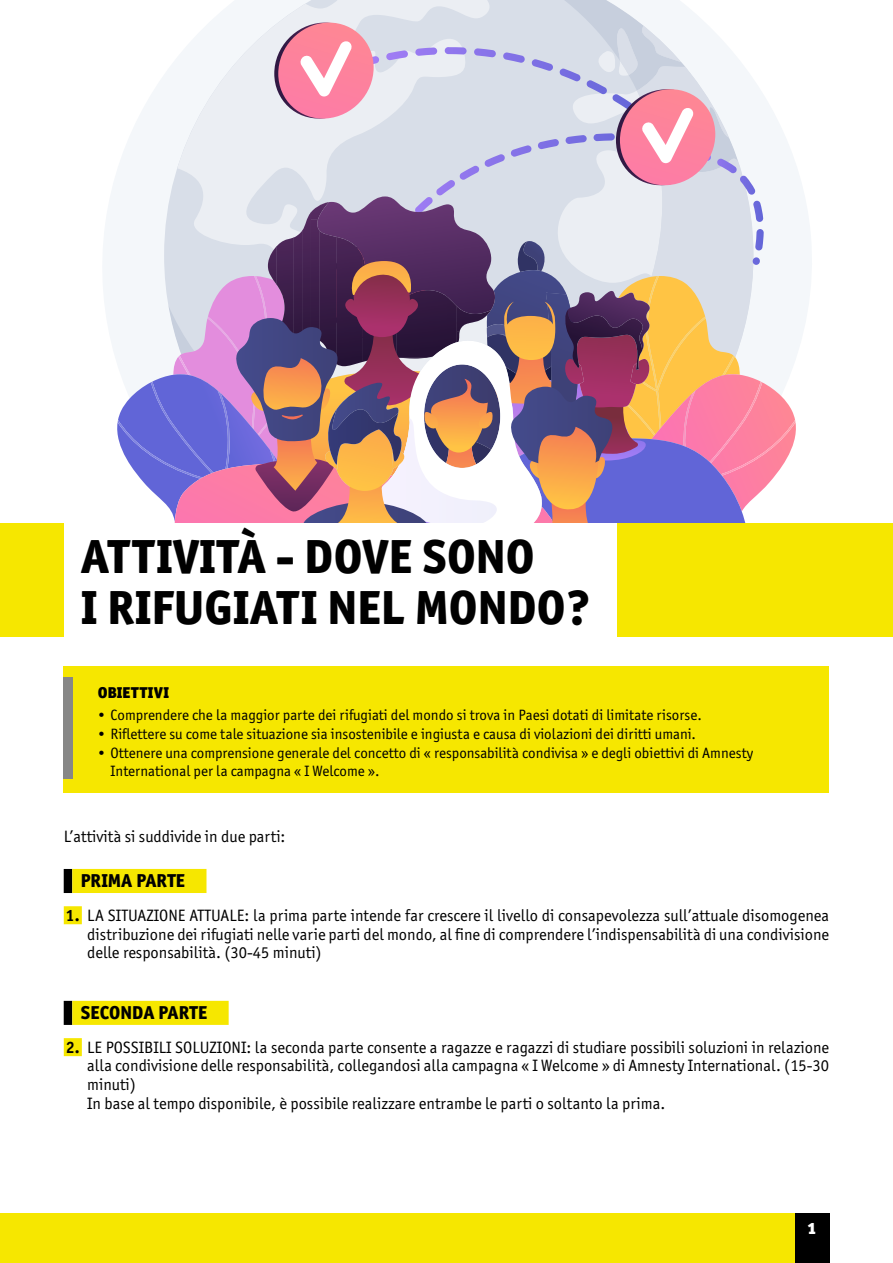
<style>
.page{position:relative;width:893px;height:1263px;background:#fff}
.page>*{position:absolute;margin:0;border:0;box-sizing:border-box;transform-origin:0 0}
.t1{font:800 48px/51px "Officina Sans ITC Pro";color:#000}
.t2{font:800 18.75px "Officina Sans ITC Pro";color:#000}
.t3{font:16.5px/18.8px "Officina Sans ITC Pro";color:#000;text-align:justify}
.t4{font:900 16.5px "Officina Sans ITC Pro";color:#fff}
.t5{font:900 15.75px "Officina Sans ITC Pro";letter-spacing:.01em;color:#000}
.t6{font:15px/17.2px "Officina Sans ITC Pro";color:#000}
.s1{font-weight:700}
</style>
<div class="page">
<div style="left:0;top:1214px;width:812px;height:49px;background:#f6e700"></div>
<div style="left:795px;top:1214px;width:34px;height:49px;background:#000"></div>
<svg style="left:103px;top:176px;width:709px;height:175px;fill:#f4f7fa"></svg>
<svg style="left:209px;top:0;width:496px;height:23px"></svg>
<svg style="left:114px;top:23px;width:685px;height:500px"></svg>
<div style="left:0;top:523px;width:893px;height:114px;background:#f6e700"></div>
<div style="left:64px;top:523px;width:553px;height:114px;background:#fff"></div>
<div style="left:64px;top:666px;width:765px;height:127px;background:#f6e700"></div>
<div style="left:64px;top:677px;width:9px;height:102px;background:#878786"></div>
<div style="left:64px;top:869px;width:8px;height:24px;background:#000"></div>
<div style="left:72px;top:869px;width:134px;height:24px;background:#f6e700"></div>
<div style="left:64px;top:906px;width:18px;height:18px;background:#f6e700"></div>
<div style="left:64px;top:1001px;width:8px;height:24px;background:#000"></div>
<div style="left:72px;top:1001px;width:157px;height:24px;background:#f6e700"></div>
<div style="left:64px;top:1038px;width:18px;height:18px;background:#f6e700"></div>
<h1 class="t1" style="left:81px;top:531px;width:511px">ATTIVITÀ - DOVE SONO<br>I RIFUGIATI NEL MONDO?</h1>
<p class="t5" style="left:98px;top:682px;width:73px">OBIETTIVI</p>
<p class="t6" style="left:98px;top:706px;width:605px">• Comprendere che la maggior parte dei rifugiati del mondo si trova in Paesi dotati di limitate risorse.</p>
<p class="t6" style="left:98px;top:725px;width:600px">• Riflettere su come tale situazione sia insostenibile e ingiusta e causa di violazioni dei diritti umani.</p>
<p class="t6" style="left:111px;top:745px;width:644px;text-indent:-13px">• Ottenere una comprensione generale del concetto di « responsabilità condivisa » e degli obiettivi di Amnesty<br>International per la campagna « I Welcome ».</p>
<p class="t3" style="left:64px;top:827px;width:223px">L’attività si suddivide in due parti:</p>
<p class="t2" style="left:81px;top:869px;width:106px">PRIMA PARTE</p>
<p class="t3" style="left:87px;top:906px;width:744px;text-indent:-21px"><span class="s1">1.</span> LA SITUAZIONE ATTUALE: la prima parte intende far crescere il livello di consapevolezza sull’attuale disomogenea distribuzione dei rifugiati nelle varie parti del mondo, al fine di comprendere l’indispensabilità di una condivisione delle responsabilità. (30-45 minuti)</p>
<p class="t2" style="left:81px;top:1001px;width:128px">SECONDA PARTE</p>
<p class="t3" style="left:87px;top:1038px;width:744px;text-align:left;text-indent:-21px"><span class="s1">2.</span> LE POSSIBILI SOLUZIONI: la seconda parte consente a ragazze e ragazzi di studiare possibili soluzioni in relazione alla condivisione delle responsabilità, collegandosi alla campagna « I Welcome » di Amnesty International. (15-30 minuti)<br>In base al tempo disponibile, è possibile realizzare entrambe le parti o soltanto la prima.</p>
<p class="t4" style="left:807px;top:1217px;width:11px">1</p>
</div>
